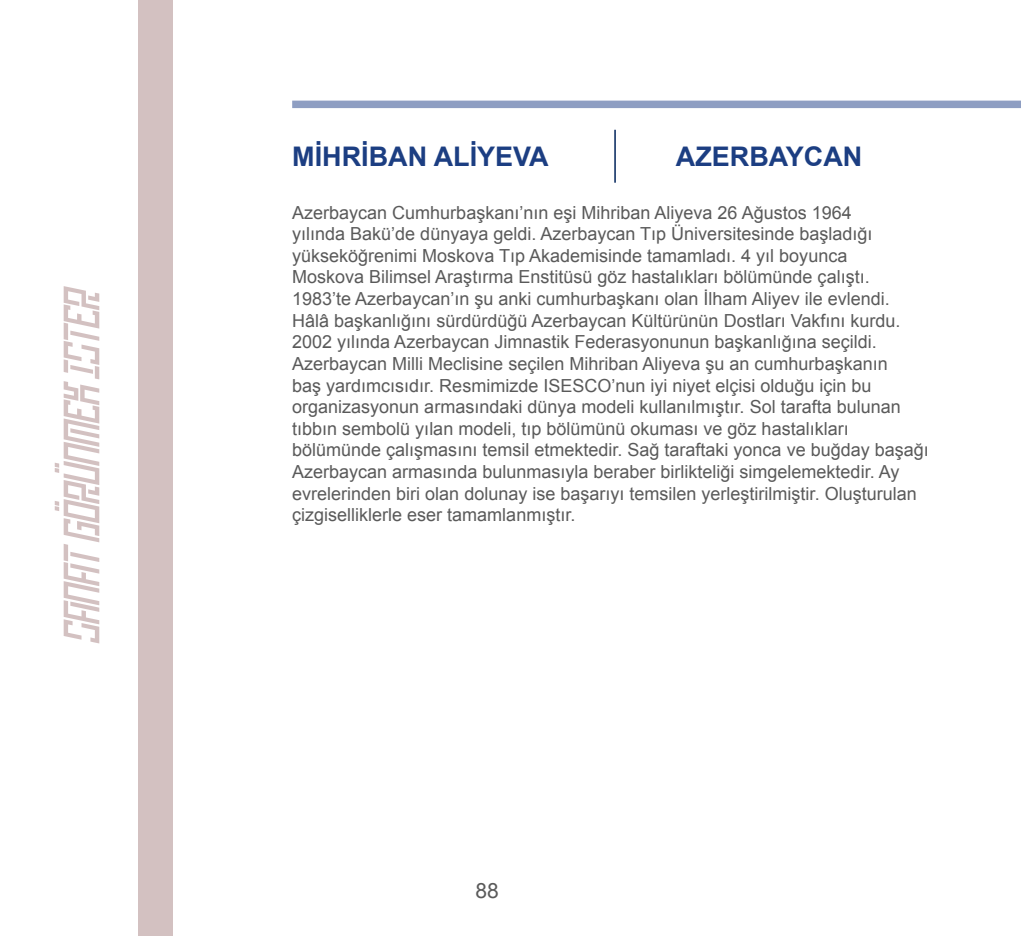
<style>
.page{position:relative;width:1021px;height:936px;background:#fff}
.page>*{position:absolute;margin:0;border:0;box-sizing:border-box;transform-origin:0 0}
.t1{font:700 27px "Arial";color:#1c3e82}
.t2{font:21px "Arial";color:#5a5a5a}
.t3{font:18px/21.6px "Arial";color:#5a5a5a}
</style>
<div class="page">
<div style="left:139px;top:0;width:34px;height:935px;background:#d3c1c1"></div>
<svg style="left:55px;top:286px;width:44px;height:357px"></svg>
<hr style="left:614px;top:130px;width:1px;height:53px;background:#00235a">
<div style="left:292px;top:101px;width:728px;height:7px;background:#8e9ec2"></div>
<h1 class="t1" style="left:292px;top:139px;width:258px">MİHRİBAN ALİYEVA</h1>
<h1 class="t1" style="left:676px;top:139px;width:188px">AZERBAYCAN</h1>
<p class="t3" style="left:292px;top:202px;width:638px">Azerbaycan Cumhurbaşkanı’nın eşi Mihriban Aliyeva 26 Ağustos 1964<br>yılında Bakü’de dünyaya geldi. Azerbaycan Tıp Üniversitesinde başladığı yükseköğrenimi Moskova Tıp Akademisinde tamamladı. 4 yıl boyunca<br>Moskova Bilimsel Araştırma Enstitüsü göz hastalıkları bölümünde çalıştı.<br>1983’te Azerbaycan’ın şu anki cumhurbaşkanı olan İlham Aliyev ile evlendi.<br>Hâlâ başkanlığını sürdürdüğü Azerbaycan Kültürünün Dostları Vakfını kurdu.<br>2002 yılında Azerbaycan Jimnastik Federasyonunun başkanlığına seçildi.<br>Azerbaycan Milli Meclisine seçilen Mihriban Aliyeva şu an cumhurbaşkanın<br>baş yardımcısıdır. Resmimizde ISESCO’nun iyi niyet elçisi olduğu için bu organizasyonun armasındaki dünya modeli kullanılmıştır. Sol tarafta bulunan tıbbın sembolü yılan modeli, tıp bölümünü okuması ve göz hastalıkları bölümünde çalışmasını temsil etmektedir. Sağ taraftaki yonca ve buğday başağı Azerbaycan armasında bulunmasıyla beraber birlikteliği simgelemektedir. Ay evrelerinden biri olan dolunay ise başarıyı temsilen yerleştirilmiştir. Oluşturulan çizgiselliklerle eser tamamlanmıştır.</p>
<p class="t2" style="left:475px;top:876px;width:25px">88</p>
</div>
